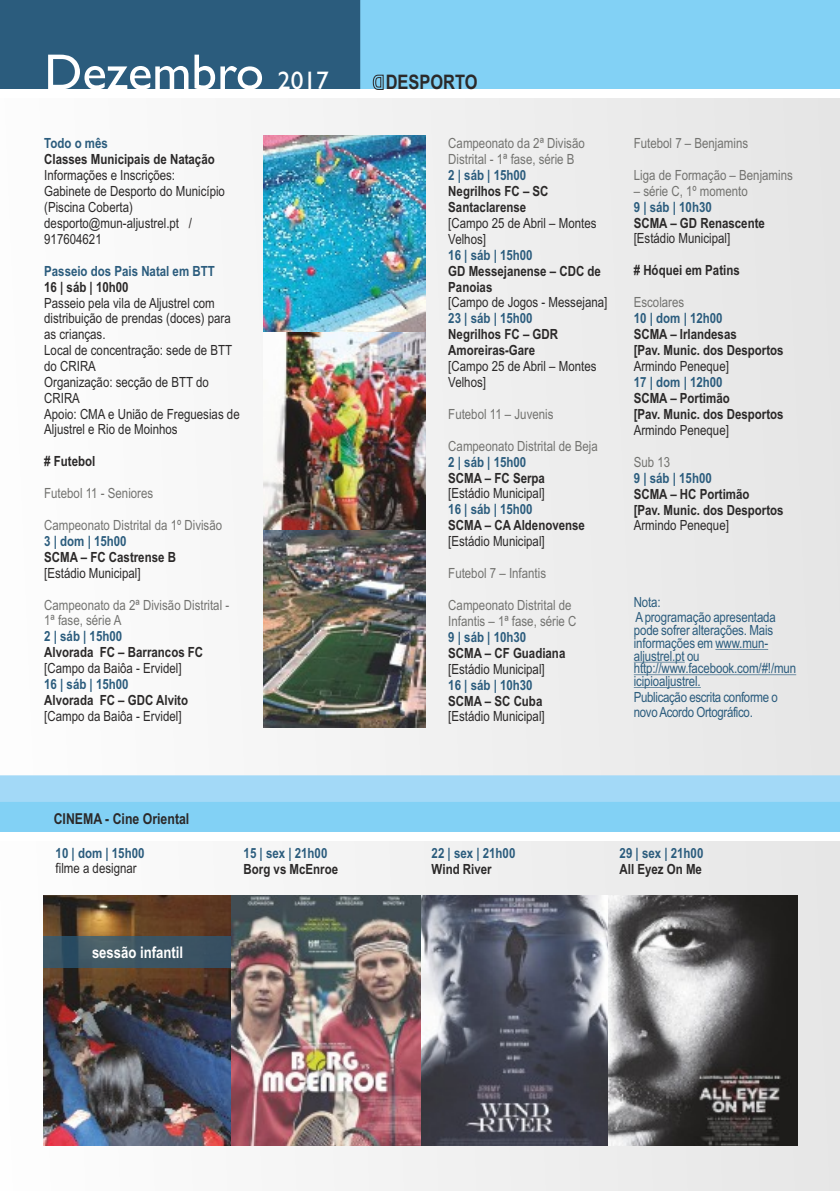
<style>
.page{position:relative;width:840px;height:1191px;background:#fff}
.page>*{position:absolute;margin:0;border:0;box-sizing:border-box;transform-origin:0 0}
.t1{font:50.8px "Gill Sans";color:#fff}
.t2{font:700 20px "Arial Narrow";color:#2b2929}
.t3{font:700 16px "Arial Narrow";color:#fff}
.t4{font:700 15px "Arial Narrow";color:#2b2929}
.t5{font:14px/15.8px "Arial Narrow";color:#2b2929}
.t6{font:700 14px/16px "Arial Narrow";color:#2b2929}
.t7{font:14px/15.8px "Arial Narrow";color:#737370}
.t8{font:700 14px "Arial Narrow";color:#2b5c7d}
.t9{font:14px/12.6px "Arial Narrow";letter-spacing:-.01em;color:#2b5c7d}
.s1{font-size:25.4px}
</style>
<div class="page">
<div style="left:0;top:0;width:360px;height:89px;background:#2b5c7d"></div>
<div style="left:0;top:98px;width:839px;height:1093px;background:linear-gradient(to right,#fdfdfd,#e5e5e5)"></div>
<div style="left:360px;top:0;width:479px;height:89px;background:#82d1f5"></div>
<hr style="left:715px;top:649px;width:52px;height:1px;background:#2b5c7d">
<hr style="left:633px;top:662px;width:51px;height:1px;background:#2b5c7d">
<hr style="left:633px;top:674px;width:162px;height:1px;background:#2b5c7d">
<hr style="left:633px;top:687px;width:67px;height:1px;background:#2b5c7d">
<img style="left:43px;top:895px;width:753px;height:250px">
<div style="left:0;top:832px;width:839px;height:9px;background:#fff"></div>
<svg style="left:0;top:775px;width:839px;height:57px;background:#92d4f5"></svg>
<div style="left:43px;top:936px;width:188px;height:32px;background:#2b5c7d;opacity:.71"></div>
<img style="left:263px;top:135px;width:162px;height:593px">
<svg style="left:373px;top:75px;width:10px;height:14px"></svg>
<h1 class="t1" style="left:44px;top:54px;width:286px">Dezembro <span class="s1">2017</span></h1>
<p class="t8" style="left:44px;top:138px;width:65px">Todo o mês</p>
<p class="t6" style="left:44px;top:153px;width:172px">Classes Municipais de Natação</p>
<p class="t5" style="left:44px;top:169px;width:182px">Informações e Inscrições:<br>Gabinete de Desporto do Município (Piscina Coberta) desporto@mun-aljustrel.pt /<br>917604621</p>
<p class="t6" style="left:44px;top:280px;width:86px">16 | sáb | 10h00</p>
<p class="t5" style="left:44px;top:296px;width:197px">Passeio pela vila de Aljustrel com distribuição de prendas (doces) para as crianças.<br>Local de concentração: sede de BTT do CRIRA<br>Organização: secção de BTT do<br>CRIRA<br>Apoio: CMA e União de Freguesias de<br>Aljustrel e Rio de Moinhos</p>
<p class="t6" style="left:44px;top:455px;width:53px"># Futebol</p>
<p class="t8" style="left:44px;top:265px;width:172px">Passeio dos Pais Natal em BTT</p>
<p class="t7" style="left:44px;top:486px;width:110px">Futebol 11 - Seniores</p>
<p class="t7" style="left:44px;top:518px;width:179px">Campeonato Distrital da 1º Divisão</p>
<p class="t8" style="left:44px;top:536px;width:84px">3 | dom | 15h00</p>
<p class="t6" style="left:44px;top:550px;width:133px">SCMA – FC Castrense B</p>
<p class="t5" style="left:44px;top:566px;width:98px">[Estádio Municipal]</p>
<p class="t7" style="left:44px;top:598px;width:186px">Campeonato da 2ª Divisão Distrital -<br>1ª fase, série A</p>
<p class="t8" style="left:44px;top:631px;width:79px">2 | sáb | 15h00</p>
<p class="t8" style="left:44px;top:679px;width:86px">16 | sáb | 15h00</p>
<p class="t6" style="left:44px;top:646px;width:160px">Alvorada FC – Barrancos FC</p>
<p class="t5" style="left:44px;top:661px;width:139px">[Campo da Baiôa - Ervidel]</p>
<p class="t6" style="left:44px;top:693px;width:145px">Alvorada FC – GDC Alvito</p>
<p class="t5" style="left:44px;top:709px;width:139px">[Campo da Baiôa - Ervidel]</p>
<h2 class="t2" style="left:385px;top:75px;width:93px">DESPORTO</h2>
<p class="t7" style="left:448px;top:136px;width:138px">Campeonato da 2ª Divisão<br>Distrital - 1ª fase, série B</p>
<p class="t8" style="left:448px;top:170px;width:79px">2 | sáb | 15h00</p>
<p class="t6" style="left:448px;top:184px;width:102px">Negrilhos FC – SC<br>Santaclarense</p>
<p class="t5" style="left:448px;top:216px;width:150px">[Campo 25 de Abril – Montes<br>Velhos]</p>
<p class="t6" style="left:448px;top:264px;width:154px">GD Messejanense – CDC de<br>Panoias</p>
<p class="t5" style="left:448px;top:296px;width:160px">[Campo de Jogos - Messejana]</p>
<p class="t6" style="left:448px;top:328px;width:111px">Negrilhos FC – GDR<br>Amoreiras-Gare</p>
<p class="t5" style="left:448px;top:360px;width:150px">[Campo 25 de Abril – Montes<br>Velhos]</p>
<p class="t8" style="left:448px;top:249px;width:86px">16 | sáb | 15h00</p>
<p class="t8" style="left:448px;top:313px;width:86px">23 | sáb | 15h00</p>
<p class="t7" style="left:448px;top:407px;width:107px">Futebol 11 – Juvenis</p>
<p class="t7" style="left:448px;top:439px;width:151px">Campeonato Distrital de Beja</p>
<p class="t8" style="left:448px;top:456px;width:79px">2 | sáb | 15h00</p>
<p class="t8" style="left:448px;top:504px;width:86px">16 | sáb | 15h00</p>
<p class="t6" style="left:448px;top:471px;width:98px">SCMA – FC Serpa</p>
<p class="t5" style="left:448px;top:487px;width:98px">[Estádio Municipal]</p>
<p class="t6" style="left:448px;top:519px;width:138px">SCMA – CA Aldenovense</p>
<p class="t5" style="left:448px;top:535px;width:98px">[Estádio Municipal]</p>
<p class="t7" style="left:448px;top:566px;width:99px">Futebol 7 – Infantis</p>
<p class="t7" style="left:448px;top:598px;width:130px">Campeonato Distrital de<br>Infantis – 1ª fase, série C</p>
<p class="t8" style="left:448px;top:631px;width:79px">9 | sáb | 10h30</p>
<p class="t8" style="left:448px;top:679px;width:86px">16 | sáb | 10h30</p>
<p class="t6" style="left:448px;top:646px;width:118px">SCMA – CF Guadiana</p>
<p class="t5" style="left:448px;top:662px;width:98px">[Estádio Municipal]</p>
<p class="t6" style="left:448px;top:694px;width:95px">SCMA – SC Cuba</p>
<p class="t5" style="left:448px;top:710px;width:98px">[Estádio Municipal]</p>
<p class="t7" style="left:633px;top:136px;width:116px">Futebol 7 – Benjamins</p>
<p class="t7" style="left:633px;top:168px;width:160px">Liga de Formação – Benjamins</p>
<p class="t7" style="left:633px;top:184px;width:115px">– série C, 1º momento</p>
<p class="t8" style="left:633px;top:201px;width:79px">9 | sáb | 10h30</p>
<p class="t6" style="left:633px;top:216px;width:132px">SCMA – GD Renascente</p>
<p class="t5" style="left:633px;top:232px;width:98px">[Estádio Municipal]</p>
<p class="t6" style="left:633px;top:264px;width:107px"># Hóquei em Patins</p>
<p class="t7" style="left:633px;top:295px;width:52px">Escolares</p>
<p class="t8" style="left:633px;top:313px;width:90px">10 | dom | 12h00</p>
<p class="t6" style="left:633px;top:327px;width:151px">SCMA – Irlandesas<br>[Pav. Munic. dos Desportos</p>
<p class="t5" style="left:633px;top:359px;width:97px">Armindo Peneque]</p>
<p class="t6" style="left:633px;top:391px;width:151px">SCMA – Portimão<br>[Pav. Munic. dos Desportos</p>
<p class="t5" style="left:633px;top:423px;width:97px">Armindo Peneque]</p>
<p class="t8" style="left:633px;top:377px;width:90px">17 | dom | 12h00</p>
<p class="t7" style="left:633px;top:455px;width:38px">Sub 13</p>
<p class="t8" style="left:633px;top:472px;width:79px">9 | sáb | 15h00</p>
<p class="t6" style="left:633px;top:487px;width:151px">SCMA – HC Portimão<br>[Pav. Munic. dos Desportos</p>
<p class="t5" style="left:633px;top:519px;width:97px">Armindo Peneque]</p>
<p class="t9" style="left:633px;top:595px;width:143px;line-height:15.8px">Nota:<br>Aprogramação apresentada</p>
<p class="t9" style="left:633px;top:625px;width:164px">pode sofrer alterações. Mais informações em www.mun&shy;aljustrel.pt ou http://www.facebook.com/#!/mun icipioaljustrel.</p>
<p class="t9" style="left:633px;top:690px;width:145px;line-height:15.6px">Publicação escrita conforme o novo Acordo Ortográfico.</p>
<p class="t4" style="left:54px;top:813px;width:137px">CINEMA - Cine Oriental</p>
<p class="t8" style="left:56px;top:847px;width:90px">10 | dom | 15h00</p>
<p class="t8" style="left:243px;top:847px;width:85px">15 | sex | 21h00</p>
<p class="t8" style="left:431px;top:847px;width:85px">22 | sex | 21h00</p>
<p class="t8" style="left:619px;top:847px;width:85px">29 | sex | 21h00</p>
<p class="t5" style="left:56px;top:862px;width:83px">filme a designar</p>
<p class="t6" style="left:243px;top:862px;width:96px">Borg vs McEnroe</p>
<p class="t6" style="left:431px;top:862px;width:61px">Wind River</p>
<p class="t6" style="left:619px;top:862px;width:84px">All Eyez On Me</p>
<p class="t3" style="left:92px;top:946px;width:93px">sessão infantil</p>
</div>
